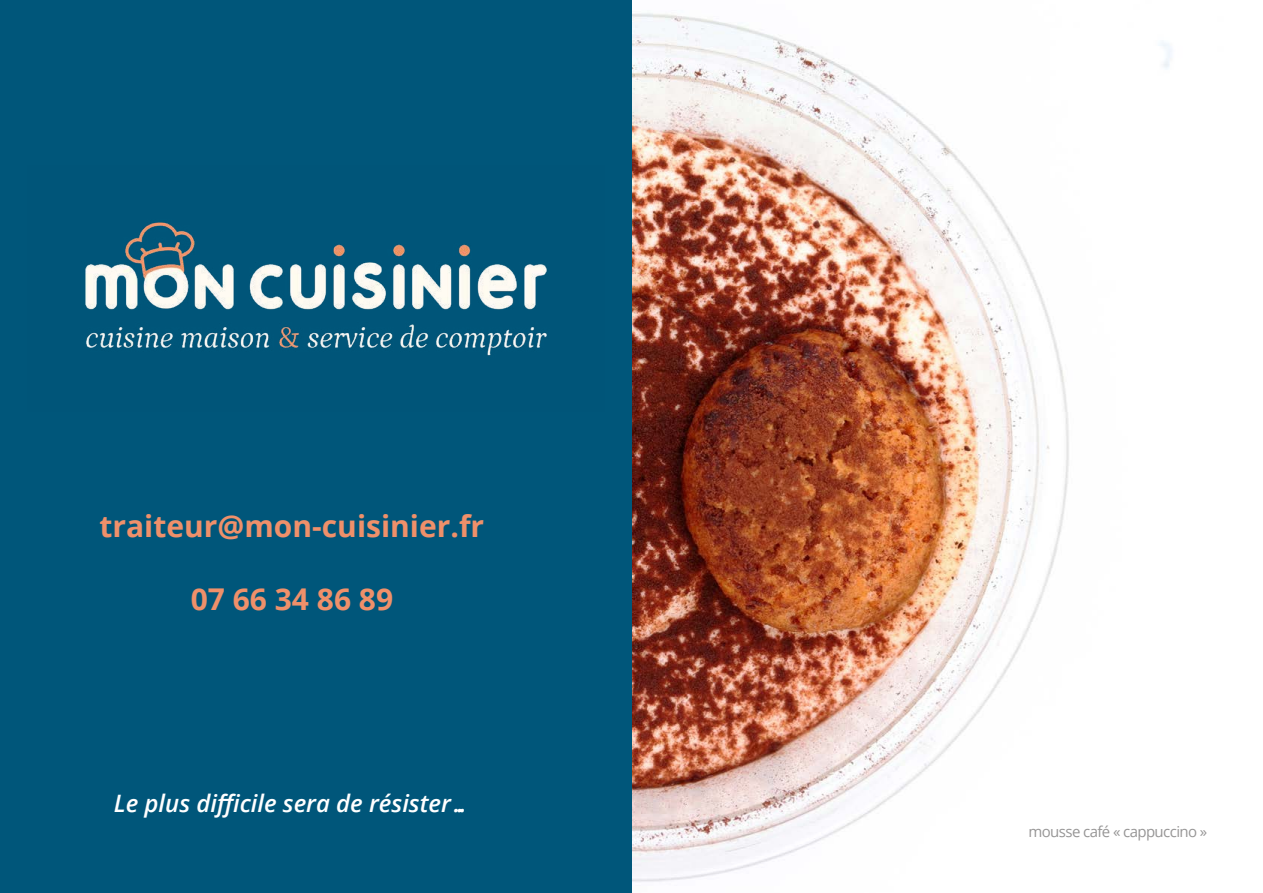
<style>
.page{position:relative;width:1263px;height:893px;background:#fff}
.page>*{position:absolute;margin:0;border:0;box-sizing:border-box;transform-origin:0 0}
.t1{font:700 30px "Open Sans";color:#ef906a}
.t2{font:italic 600 24px "Open Sans";color:#fff}
.t3{font:15px "Open Sans";letter-spacing:-.04em;color:#979696}
</style>
<div class="page">
<img style="left:631px;top:0;width:541px;height:893px">
<div style="left:0;top:0;width:631px;height:893px;background:#00567a"></div>
<img style="left:85px;top:222px;width:462px;height:134px">
<p class="t1" style="left:100px;top:505px;width:386px">traiteur@mon-cuisinier.fr</p>
<p class="t1" style="left:191px;top:577px;width:204px">07 66 34 86 89</p>
<p class="t2" style="left:114px;top:787px;width:358px">Le plus difficile sera de résister…</p>
<p class="t3" style="left:1028px;top:821px;width:180px">mousse café « cappuccino »</p>
</div>
